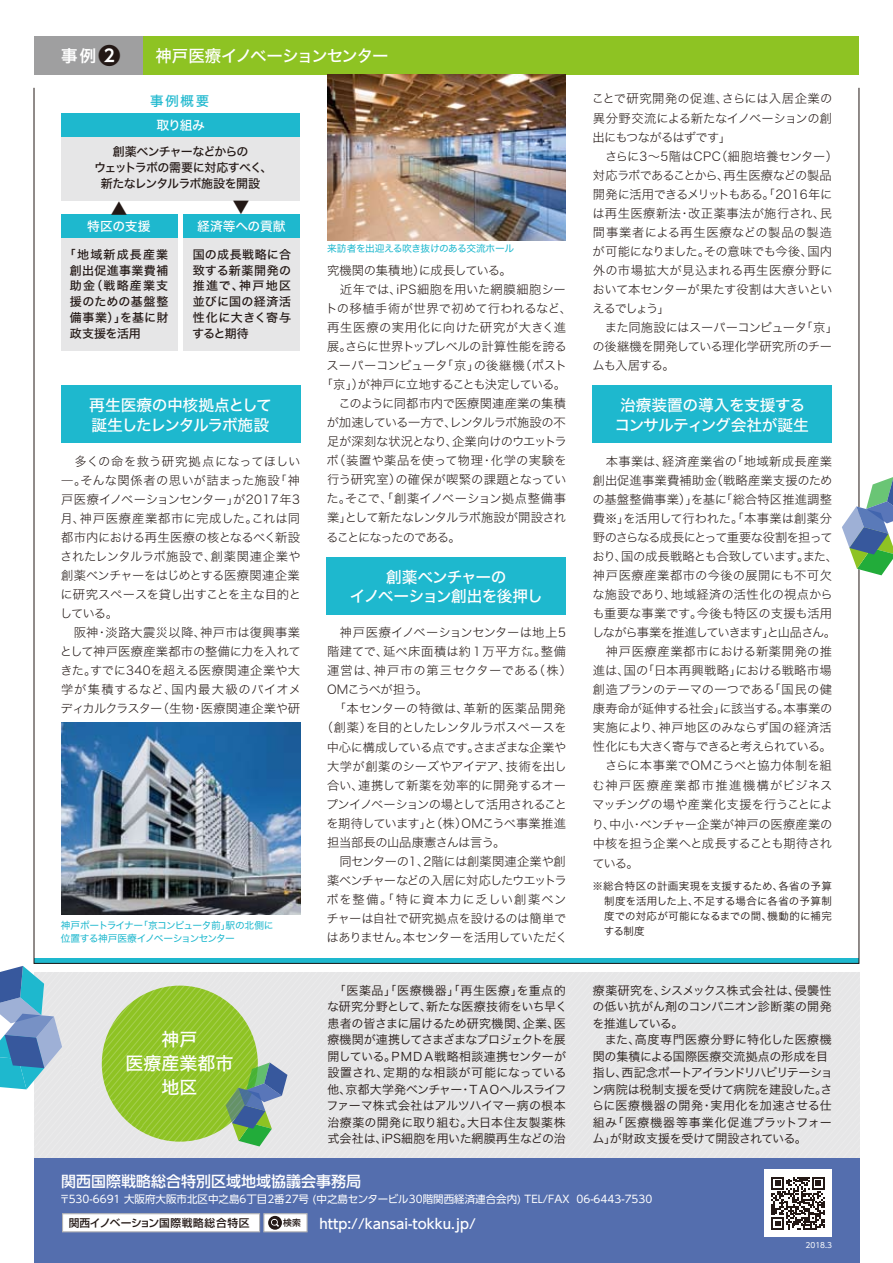
<style>
.page{position:relative;width:893px;height:1263px;background:#fff}
.page>*{position:absolute;margin:0;border:0;box-sizing:border-box;transform-origin:0 0}
.t1{font:18px/24px "Hira Kaku Std W5";color:#fff;text-align:center}
.t2{font:16.5px "Hira Kaku Std W5";letter-spacing:-.07em;color:#fff}
.t3{font:16.5px "Hira Kaku Std W6";color:#fff}
.t4{font:16.5px "Koz Go Pro";color:#231815}
.t5{font:15.75px/19.5px "Hira Kaku Std W5";letter-spacing:-.04em;color:#fff;text-align:center}
.t6{font:500 15px "UD Shin Go Pro";color:#fff}
.t7{font:500 13.5px "UD Shin Go Pro";color:#fff}
.t8{font:13.5px "Hira Kaku Std W5";color:#1eb8ce}
.t9{font:12.75px "Hira Kaku Std W5";letter-spacing:-.025em;color:#fff}
.t10{font:12.75px "Hira Kaku Std W5";letter-spacing:-.005em;color:#fff}
.t11{font:12.3px/19px "Hira Kaku Std W2";letter-spacing:-.01em;color:#231815}
.t12{font:12.3px "Hira Kaku Std W2";letter-spacing:-.045em;color:#231815}
.t13{font:12.3px "Hira Kaku Std W2";letter-spacing:-.065em;color:#231815}
.t14{font:12.3px "Hira Kaku Std W2";letter-spacing:-.06em;color:#231815}
.t15{font:12.3px "Hira Kaku Std W2";letter-spacing:.01em;color:#231815}
.t16{font:12.3px "Hira Kaku Std W2";letter-spacing:-.05em;color:#231815}
.t17{font:12.3px "Hira Kaku Std W2";letter-spacing:-.085em;color:#231815}
.t18{font:12.3px "Hira Kaku Std W2";letter-spacing:.025em;color:#231815}
.t19{font:12.3px "Hira Kaku Std W2";letter-spacing:.055em;color:#231815}
.t20{font:12.3px "Hira Kaku Std W2";letter-spacing:.05em;color:#231815}
.t21{font:12.3px "Hira Kaku Std W2";letter-spacing:.02em;color:#231815}
.t22{font:12.3px "Hira Kaku Std W2";letter-spacing:.07em;color:#231815}
.t23{font:12.3px "Hira Kaku Std W2";letter-spacing:.035em;color:#231815}
.t24{font:12.3px "Hira Kaku Std W2";letter-spacing:-.095em;color:#231815}
.t25{font:12.3px "Hira Kaku Std W2";letter-spacing:-.07em;color:#231815}
.t26{font:12px/16.5px "Hira Kaku Std W3";letter-spacing:-.005em;color:#231815}
.t27{font:12px/15.8px "Hira Kaku Std W5";letter-spacing:.005em;color:#231815;text-align:justify}
.t28{font:12px/15.8px "Hira Kaku Std W5";letter-spacing:-.07em;color:#231815;text-align:center}
.t29{font:500 10.8px "Shin Go Pro";color:#231815}
.t30{font:10.5px/15px "Hira Kaku Std W3";letter-spacing:.01em;color:#231815;text-align:justify}
.t31{font:10.5px "UD Shin Go Pro";color:#fff}
.t32{font:9.75px/12.8px "Hira Kaku Std W4";letter-spacing:-.055em;color:#1eb8ce}
.t33{font:500 8.7px "UD Shin Go Pro";color:#231815}
.t34{font:7.5px "UD Shin Go Pro";color:#fff}
.s1{font-family:"UD Shin Go Pro De";font-weight:700;font-size:19.5px}
.s2{font-family:"UD Shin Go Pro De";font-weight:700;font-size:22.5px;color:#231815}
</style>
<div class="page">
<div style="left:34px;top:958px;width:825px;height:5px;background:#1eb8ce"></div>
<svg style="left:25px;top:972px;width:835px;height:222px;fill:#e6e6e7"></svg>
<div style="left:34px;top:36px;width:112px;height:38px;background:#9f9fa0"></div>
<div style="left:144px;top:36px;width:715px;height:38px;background:#8ec323"></div>
<div style="left:61px;top:386px;width:239px;height:57px;background:#1eb8ce"></div>
<img style="left:61px;top:723px;width:239px;height:191px">
<div style="left:327px;top:557px;width:239px;height:57px;background:#1eb8ce"></div>
<div style="left:593px;top:386px;width:239px;height:57px;background:#1eb8ce"></div>
<svg style="left:226px;top:1062px;width:61px;height:84px"></svg>
<svg style="left:842px;top:477px;width:51px;height:98px"></svg>
<svg style="left:0;top:966px;width:62px;height:123px"></svg>
<div style="left:61px;top:114px;width:239px;height:23px;background:#1eb8ce"></div>
<div style="left:61px;top:137px;width:239px;height:64px;background:#e6e6e7"></div>
<div style="left:61px;top:214px;width:116px;height:24px;background:#1eb8ce"></div>
<div style="left:61px;top:238px;width:116px;height:113px;background:#e6e6e7"></div>
<div style="left:184px;top:214px;width:116px;height:24px;background:#1eb8ce"></div>
<div style="left:184px;top:238px;width:116px;height:113px;background:#e6e6e7"></div>
<div style="left:34px;top:1158px;width:825px;height:105px;background:#546eae"></div>
<div style="left:62px;top:1213px;width:198px;height:19px;background:#fff;border:1px solid #b5b5b6"></div>
<div style="left:263px;top:1213px;width:45px;height:19px;background:#fff;border:1px solid #b5b5b6"></div>
<svg style="left:268px;top:1216px;width:14px;height:14px"></svg>
<div style="left:764px;top:1169px;width:68px;height:68px;background:#fff"></div>
<svg style="left:771px;top:1177px;width:53px;height:53px"></svg>
<img style="left:327px;top:74px;width:239px;height:166px">
<p class="t3" style="left:61px;top:43px;width:61px">事例<span class="s1">●</span><span class="s2">❷</span></p>
<p class="t2" style="left:155px;top:43px;width:235px">神戸医療イノベーションセンター</p>
<p class="t8" style="left:150px;top:91px;width:61px">事例概要</p>
<p class="t9" style="left:156px;top:115px;width:50px">取り組み</p>
<p class="t28" style="left:94px;top:144px;width:180px">創薬ベンチャーなどからの<br>ウェットラボの需要に対応すべく、新たなレンタルラボ施設を開設</p>
<p class="t9" style="left:87px;top:216px;width:65px">特区の支援</p>
<p class="t10" style="left:197px;top:216px;width:90px">経済等への貢献</p>
<p class="t4" style="left:111px;top:198px;width:18px">▲</p>
<p class="t4" style="left:233px;top:197px;width:18px">▼</p>
<p class="t27" style="left:70px;top:247px;width:100px;text-indent:-6px">「地域新成長産業創出促進事業費補助金（戦略産業支援のための基盤整備事業）」を基に財政支援を活用</p>
<p class="t27" style="left:192px;top:247px;width:101px">国の成長戦略に合致する新薬開発の推進で、神戸地区並びに国の経済活性化に大きく寄与すると期待</p>
<p class="t5" style="left:89px;top:396px;width:184px;text-align:left">再生医療の中核拠点として誕生したレンタルラボ施設</p>
<p class="t11" style="left:60px;top:451px;width:243px;text-indent:15px">多くの命を救う研究拠点になってほしい―。そんな関係者の思いが詰まった施設「神戸医療イノベーションセンター」が2017年3月、神戸医療産業都市に完成した。これは同都市内における再生医療の核となるべく新設されたレンタルラボ施設で、創薬関連企業や創薬ベンチャーをはじめとする医療関連企業に研究スペースを貸し出すことを主な目的としている。<br>　阪神・淡路大震災以降、神戸市は復興事業として神戸医療産業都市の整備に力を入れてきた。すでに340を超える医療関連企業や大学が集積するなど、国内最大級のバイオメディカルクラスター（生物・医療関連企業や研</p>
<p class="t32" style="left:61px;top:919px;width:214px">神戸ポートライナー「京コンピュータ前」駅の北側に位置する神戸医療イノベーションセンター</p>
<p class="t1" style="left:126px;top:1027px;width:109px">神戸<br>医療産業都市地区</p>
<p class="t32" style="left:327px;top:242px;width:189px">来訪者を出迎える吹き抜けのある交流ホール</p>
<p class="t11" style="left:327px;top:260px;width:186px">究機関の集積地）に成長している。</p>
<p class="t11" style="left:327px;top:279px;width:240px">　近年では、iPS細胞を用いた網膜細胞シー</p>
<p class="t15" style="left:326px;top:299px;width:248px">トの移植手術が世界で初めて行われるなど、</p>
<p class="t23" style="left:327px;top:318px;width:240px">再生医療の実用化に向けた研究が大きく進</p>
<p class="t12" style="left:327px;top:337px;width:241px">展。さらに世界トップレベルの計算性能を誇る</p>
<p class="t11" style="left:326px;top:356px;width:242px">スーパーコンピュータ「京」の後継機（ポスト</p>
<p class="t13" style="left:321px;top:375px;width:247px">「京」）が神戸に立地することも決定している。</p>
<p class="t11" style="left:327px;top:394px;width:241px">　このように同都市内で医療関連産業の集積</p>
<p class="t14" style="left:327px;top:413px;width:241px">が加速している一方で、レンタルラボ施設の不</p>
<p class="t12" style="left:327px;top:432px;width:241px">足が深刻な状況となり、企業向けのウエットラ</p>
<p class="t21" style="left:327px;top:451px;width:242px">ボ（装置や薬品を使って物理・化学の実験を</p>
<p class="t15" style="left:327px;top:470px;width:241px">行う研究室）の確保が喫緊の課題となってい</p>
<p class="t11" style="left:326px;top:489px;width:241px">た。そこで、「創薬イノベーション拠点整備事</p>
<p class="t13" style="left:327px;top:509px;width:241px">業」として新たなレンタルラボ施設が開設され</p>
<p class="t24" style="left:326px;top:528px;width:136px">ることになったのである。</p>
<p class="t5" style="left:350px;top:567px;width:195px">創薬ベンチャーの<br>イノベーション創出を後押し</p>
<p class="t11" style="left:340px;top:623px;width:228px">神戸医療イノベーションセンターは地上5</p>
<p class="t18" style="left:327px;top:642px;width:240px">階建てで、延べ床面積は約１万平方㍍。整備</p>
<p class="t19" style="left:327px;top:661px;width:247px">運営は、神戸市の第三セクターである（株）</p>
<p class="t25" style="left:327px;top:680px;width:103px">OMこうべが担う。</p>
<p class="t20" style="left:327px;top:699px;width:240px">　「本センターの特徴は、革新的医薬品開発</p>
<p class="t12" style="left:321px;top:719px;width:247px">（創薬）を目的としたレンタルラボスペースを</p>
<p class="t16" style="left:327px;top:738px;width:241px">中心に構成している点です。さまざまな企業や</p>
<p class="t11" style="left:327px;top:756px;width:241px">大学が創薬のシーズやアイデア、技術を出し</p>
<p class="t11" style="left:327px;top:775px;width:240px">合い、連携して新薬を効率的に開発するオー</p>
<p class="t13" style="left:326px;top:795px;width:242px">プンイノベーションの場として活用されること</p>
<p class="t14" style="left:326px;top:814px;width:241px">を期待しています」と（株）OMこうべ事業推進</p>
<p class="t11" style="left:327px;top:832px;width:180px">担当部長の山品康憲さんは言う。</p>
<p class="t11" style="left:327px;top:851px;width:240px">　同センターの1、2階には創薬関連企業や創</p>
<p class="t17" style="left:327px;top:871px;width:241px">薬ベンチャーなどの入居に対応したウエットラ</p>
<p class="t22" style="left:327px;top:890px;width:241px">ボを整備。「特に資本力に乏しい創薬ベン</p>
<p class="t11" style="left:326px;top:908px;width:241px">チャーは自社で研究拠点を設けるのは簡単で</p>
<p class="t12" style="left:327px;top:928px;width:243px">はありません。本センターを活用していただく</p>
<p class="t26" style="left:326px;top:982px;width:242px">　「医薬品」「医療機器」「再生医療」を重点的な研究分野として、新たな医療技術をいち早く患者の皆さまに届けるため研究機関、企業、医療機関が連携してさまざまなプロジェクトを展開している。ＰＭＤＡ戦略相談連携センターが設置され、定期的な相談が可能になっている他、京都大学発ベンチャー・ＴＡＯヘルスライフファーマ株式会社はアルツハイマー病の根本治療薬の開発に取り組む。大日本住友製薬株式会社は、iPS細胞を用いた網膜再生などの治</p>
<p class="t11" style="left:592px;top:89px;width:248px">ことで研究開発の促進、さらには入居企業の異分野交流による新たなイノベーションの創出にもつながるはずです」<br>　さらに3～5階はCPC（細胞培養センター）対応ラボであることから、再生医療などの製品開発に活用できるメリットもある。「2016年には再生医療新法・改正薬事法が施行され、民間事業者による再生医療などの製品の製造が可能になりました。その意味でも今後、国内外の市場拡大が見込まれる再生医療分野において本センターが果たす役割は大きいといえるでしょう」<br>　また同施設にはスーパーコンピュータ「京」の後継機を開発している理化学研究所のチームも入居する。</p>
<p class="t5" style="left:614px;top:396px;width:196px">治療装置の導入を支援するコンサルティング会社が誕生</p>
<p class="t11" style="left:592px;top:451px;width:248px">　本事業は、経済産業省の「地域新成長産業創出促進事業費補助金（戦略産業支援のための基盤整備事業）」を基に「総合特区推進調整費※」を活用して行われた。「本事業は創薬分野のさらなる成長にとって重要な役割を担っており、国の成長戦略とも合致しています。また、神戸医療産業都市の今後の展開にも不可欠な施設であり、地域経済の活性化の視点からも重要な事業です。今後も特区の支援も活用しながら事業を推進していきます」と山品さん。　神戸医療産業都市における新薬開発の推進は、国の「日本再興戦略」における戦略市場創造プランのテーマの一つである「国民の健康寿命が延伸する社会」に該当する。本事業の実施により、神戸地区のみならず国の経済活性化にも大きく寄与できると考えられている。　さらに本事業でOMこうべと協力体制を組む神戸医療産業都市推進機構がビジネスマッチングの場や産業化支援を行うことにより、中小・ベンチャー企業が神戸の医療産業の中核を担う企業へと成長することも期待されている。</p>
<p class="t30" style="left:604px;top:879px;width:230px;text-indent:-11px">※総合特区の計画実現を支援するため、各省の予算制度を活用した上、不足する場合に各省の予算制度での対応が可能になるまでの間、機動的に補完する制度</p>
<p class="t26" style="left:592px;top:982px;width:242px">療薬研究を、シスメックス株式会社は、侵襲性の低い抗がん剤のコンパニオン診断薬の開発を推進している。<br>　また、高度専門医療分野に特化した医療機関の集積による国際医療交流拠点の形成を目指し、西記念ポートアイランドリハビリテーション病院は税制支援を受けて病院を建設した。さらに医療機器の開発・実用化を加速させる仕組み「医療機器等事業化促進プラットフォーム」が財政支援を受けて開設されている。</p>
<p class="t6" style="left:61px;top:1169px;width:301px">関西国際戦略総合特別区域地域協議会事務局</p>
<p class="t31" style="left:60px;top:1191px;width:594px">〒530-6691 大阪府大阪市北区中之島6丁目2番27号 (中之島センタービル30階関西経済連合会内) TEL/FAX 06-6443-7530</p>
<p class="t29" style="left:69px;top:1213px;width:182px">関西イノベーション国際戦略総合特区</p>
<p class="t33" style="left:283px;top:1216px;width:19px">検索</p>
<p class="t7" style="left:319px;top:1212px;width:158px">http://kansai-tokku.jp/</p>
<p class="t34" style="left:805px;top:1239px;width:28px">2018.3</p>
</div>
